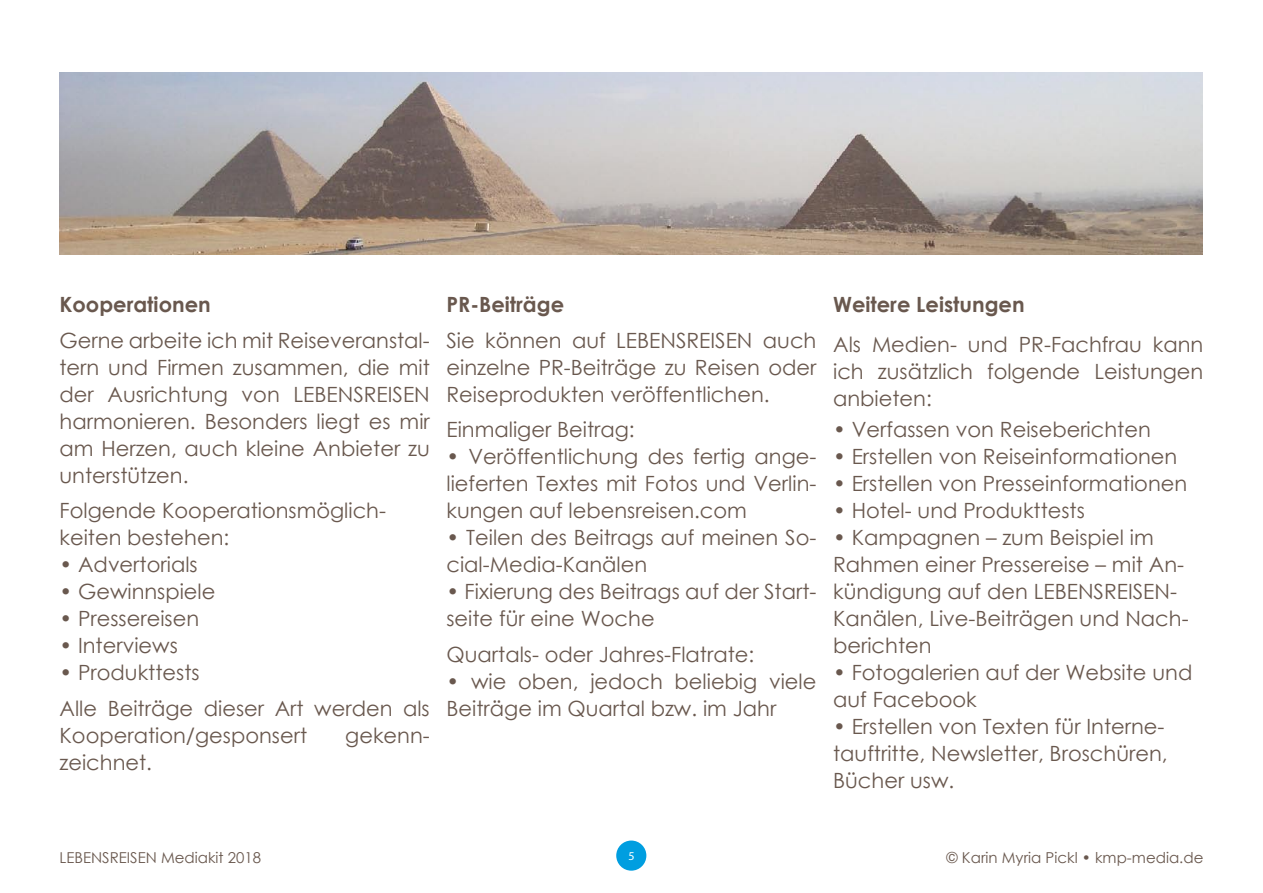
<style>
.page{position:relative;width:1263px;height:893px;background:#fff}
.page>*{position:absolute;margin:0;border:0;box-sizing:border-box;transform-origin:0 0}
.t1{font:21px/27px "Century Gothic";color:#69584e}
.t2{font:700 21px "Century Gothic";color:#69584e}
.t3{font:15px "Century Gothic";color:#69584e}
</style>
<div class="page">
<div style="left:616px;top:840px;width:30px;height:31px;background:#009ee0;border-radius:50%"></div>
<img style="left:60px;top:72px;width:1143px;height:182px">
<p class="t2" style="left:60px;top:289px;width:153px">Kooperationen</p>
<p class="t1" style="left:60px;top:326px;width:372px;text-align:justify">Gerne arbeite ich mit Reiseveranstal&shy;tern und Firmen zusammen, die mit der Ausrichtung von LEBENSREISEN harmonieren. Besonders liegt es mir am Herzen, auch kleine Anbieter zu unterstützen.</p>
<p class="t1" style="left:60px;top:497px;width:328px">Folgende Kooperationsmöglich&shy;keiten bestehen:</p>
<p class="t1" style="left:60px;top:551px;width:140px">• Advertorials</p>
<p class="t1" style="left:60px;top:578px;width:157px">• Gewinnspiele</p>
<p class="t1" style="left:60px;top:605px;width:141px">• Pressereisen</p>
<p class="t1" style="left:60px;top:632px;width:120px">• Interviews</p>
<p class="t1" style="left:60px;top:655px;width:372px;line-height:35.5px">• Produkttests<br>Alle Beiträge dieser Art werden als</p>
<p class="t1" style="left:60px;top:721px;width:249px">Kooperation/gesponsert</p>
<p class="t1" style="left:345px;top:721px;width:86px">gekenn-</p>
<p class="t1" style="left:60px;top:748px;width:94px">zeichnet.</p>
<p class="t2" style="left:446px;top:289px;width:119px">PR-Beiträge</p>
<p class="t1" style="left:446px;top:326px;width:371px;text-align:justify">Sie können auf LEBENSREISEN auch einzelne PR-Beiträge zu Reisen oder Reiseprodukten veröffentlichen.</p>
<p class="t1" style="left:446px;top:416px;width:190px">Einmaliger Beitrag:</p>
<p class="t1" style="left:446px;top:443px;width:371px;text-align:justify">• Veröffentlichung des fertig ange&shy;lieferten Textes mit Fotos und Verlin&shy;kungen auf lebensreisen.com</p>
<p class="t1" style="left:446px;top:524px;width:371px">• Teilen des Beitrags auf meinen So&shy;cial-Media-Kanälen</p>
<p class="t1" style="left:446px;top:578px;width:371px">• Fixierung des Beitrags auf der Start&shy;seite für eine Woche</p>
<p class="t1" style="left:446px;top:640px;width:309px">Quartals- oder Jahres-Flatrate:</p>
<p class="t1" style="left:446px;top:667px;width:371px">• wie oben, jedoch beliebig viele<br>Beiträge im Quartal bzw. im Jahr</p>
<p class="t2" style="left:833px;top:289px;width:193px">Weitere Leistungen</p>
<p class="t1" style="left:833px;top:331px;width:372px;text-align:justify">Als Medien- und PR-Fachfrau kann ich zusätzlich folgende Leistungen anbieten:</p>
<p class="t1" style="left:833px;top:416px;width:319px">• Verfassen von Reiseberichten</p>
<p class="t1" style="left:833px;top:443px;width:346px">• Erstellen von Reiseinformationen</p>
<p class="t1" style="left:833px;top:470px;width:356px">• Erstellen von Presseinformationen</p>
<p class="t1" style="left:833px;top:497px;width:253px">• Hotel- und Produkttests</p>
<p class="t1" style="left:833px;top:524px;width:357px">• Kampagnen – zum Beispiel im<br>Rahmen einer Pressereise – mit An&shy;kündigung auf den LEBENSREISEN-<br>Kanälen, Live-Beiträgen und Nach&shy;berichten</p>
<p class="t1" style="left:833px;top:659px;width:361px">• Fotogalerien auf der Website und auf Facebook</p>
<p class="t1" style="left:833px;top:713px;width:336px">• Erstellen von Texten für Interne&shy;tauftritte, Newsletter, Broschüren,<br>Bücher usw.</p>
<p class="t3" style="left:60px;top:847px;width:203px">LEBENSREISEN Mediakit 2018</p>
<p class="t3" style="left:946px;top:847px;width:258px">© Karin Myria Pickl • kmp-media.de</p>
</div>
